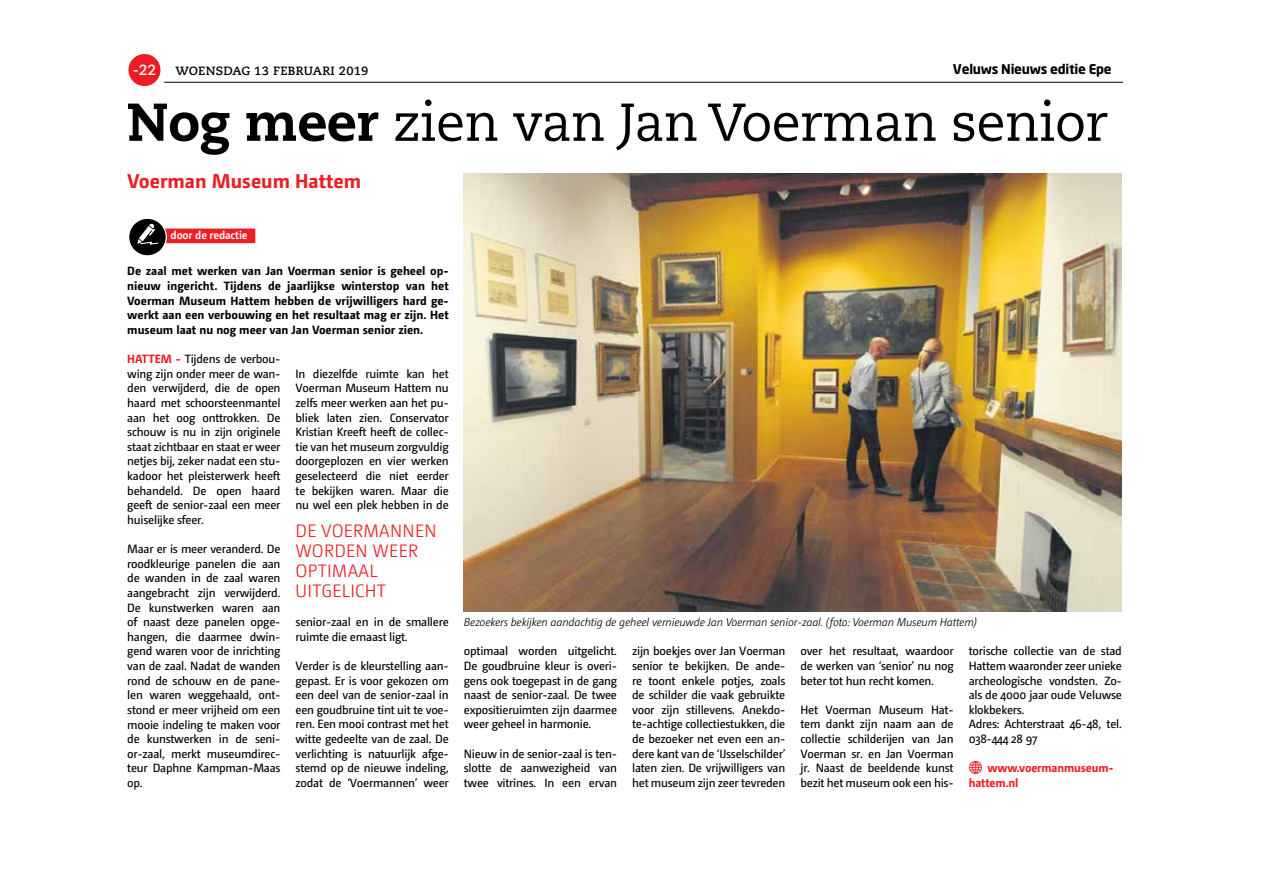
<style>
.page{position:relative;width:1263px;height:893px;background:#fff}
.page>*{position:absolute;margin:0;border:0;box-sizing:border-box;transform-origin:0 0}
.t1{font:53.1px "Caecilia LT Std";letter-spacing:-.01em;color:#000}
.t2{font:700 19.95px "Camingo";color:#ed1d24}
.t3{font:300 18px/20px "Camingo";letter-spacing:.015em;color:#ed1d24}
.t4{font:700 14.55px "Caecilia LT Std";color:#fff}
.t5{font:700 13.35px "Neo Sans Std";letter-spacing:-.02em;color:#000}
.t6{font:12px/14.5px "Camingo";letter-spacing:-.02em;color:#000;text-align:justify}
.t7{font:700 12px/14.5px "Camingo";color:#000;text-align:justify}
.t8{font:700 12px/14.5px "Camingo";letter-spacing:-.01em;color:#ed1d24}
.t9{font:700 12px "Caecilia LT Std";letter-spacing:.02em;color:#000}
.t10{font:italic 300 11.25px "Camingo";letter-spacing:-.01em;color:#000}
.t11{font:600 11.25px "Camingo";letter-spacing:-.01em;color:#fff}
.s1{font-weight:800}
.s2{font-weight:700;color:#ed1d24}
</style>
<div class="page">
<div style="left:128px;top:54px;width:32px;height:32px;background:#ed1d24;border-radius:50%"></div>
<hr style="left:164px;top:82px;width:959px;height:1px;background:#000">
<img style="left:464px;top:173px;width:658px;height:439px">
<div style="left:163px;top:229px;width:92px;height:14px;background:#ed1d24"></div>
<div style="left:129px;top:218px;width:37px;height:38px;background:#000;border-radius:50%"></div>
<svg style="left:137px;top:223px;width:21px;height:22px"></svg>
<div style="left:128px;top:218px;width:39px;height:39px;border:1px solid #fff;border-radius:50%"></div>
<p class="t4" style="left:133px;top:61px;width:25px">-22</p>
<p class="t9" style="left:176px;top:63px;width:195px">WOENSDAG 13 FEBRUARI 2019</p>
<p class="t5" style="left:953px;top:61px;width:160px">Veluws Nieuws editie Epe</p>
<h1 class="t1" style="left:127px;top:92px;width:982px"><span class="s1">Nog meer</span> zien van Jan Voerman senior</h1>
<h2 class="t2" style="left:127px;top:168px;width:235px">Voerman Museum Hattem</h2>
<p class="t11" style="left:171px;top:229px;width:79px">door de redactie</p>
<p class="t7" style="left:127px;top:264px;width:323px">De zaal met werken van Jan Voerman senior is geheel op&shy;nieuw ingericht. Tijdens de jaarlijkse winterstop van het Voerman Museum Hattem hebben de vrijwilligers hard ge&shy;werkt aan een verbouwing en het resultaat mag er zijn. Het museum laat nu nog meer van Jan Voerman senior zien.</p>
<p class="t6" style="left:127px;top:352px;width:155px"><span class="s2">HATTEM -</span> Tijdens de verbou&shy;wing zijn onder meer de wan&shy;den verwijderd, die de open haard met schoorsteenmantel aan het oog onttrokken. De schouw is nu in zijn originele staat zichtbaar en staat er weer netjes bij, zeker nadat een stu&shy;kadoor het pleisterwerk heeft behandeld. De open haard geeft de senior-zaal een meer huiselijke sfeer.</p>
<p class="t6" style="left:127px;top:542px;width:155px">Maar er is meer veranderd. De roodkleurige panelen die aan de wanden in de zaal waren aangebracht zijn verwijderd.<br>De kunstwerken waren aan of naast deze panelen opge&shy;hangen, die daarmee dwin&shy;gend waren voor de inrichting van de zaal. Nadat de wanden rond de schouw en de pane&shy;len waren weggehaald, ont&shy;stond er meer vrijheid om een mooie indeling te maken voor de kunstwerken in de seni&shy;or-zaal, merkt museumdirec&shy;teur Daphne Kampman-Maas op.</p>
<p class="t6" style="left:296px;top:366px;width:155px">In diezelfde ruimte kan het Voerman Museum Hattem nu zelfs meer werken aan het pu&shy;bliek laten zien. Conservator Kristian Kreeft heeft de collec&shy;tie van het museum zorgvuldig doorgeplozen en vier werken geselecteerd die niet eerder te bekijken waren. Maar die nu wel een plek hebben in de</p>
<h3 class="t3" style="left:296px;top:521px;width:143px">DE VOERMANNEN<br>WORDEN WEER<br>OPTIMAAL<br>UITGELICHT</h3>
<p class="t6" style="left:296px;top:615px;width:155px">senior-zaal en in de smallere ruimte die ernaast ligt.</p>
<p class="t6" style="left:296px;top:659px;width:155px">Verder is de kleurstelling aan&shy;gepast. Er is voor gekozen om een deel van de senior-zaal in een goudbruine tint uit te voe&shy;ren. Een mooi contrast met het witte gedeelte van de zaal. De verlichting is natuurlijk afge&shy;stemd op de nieuwe indeling, zodat de ‘Voermannen’ weer</p>
<p class="t10" style="left:464px;top:616px;width:514px">Bezoekers bekijken aandachtig de geheel vernieuwde Jan Voerman senior-zaal. (foto: Voerman Museum Hattem)</p>
<p class="t6" style="left:464px;top:644px;width:155px">optimaal worden uitgelicht.<br>De goudbruine kleur is overi&shy;gens ook toegepast in de gang naast de senior-zaal. De twee expositieruimten zijn daarmee weer geheel in harmonie.</p>
<p class="t6" style="left:464px;top:746px;width:155px">Nieuw in de senior-zaal is ten&shy;slotte de aanwezigheid van twee vitrines. In een ervan</p>
<p class="t6" style="left:632px;top:644px;width:155px">zijn boekjes over Jan Voerman senior te bekijken. De ande&shy;re toont enkele potjes, zoals de schilder die vaak gebruikte voor zijn stillevens. Anekdo&shy;te-achtige collectiestukken, die de bezoeker net even een an&shy;dere kant van de ‘IJsselschilder’ laten zien. De vrijwilligers van het museum zijn zeer tevreden</p>
<p class="t6" style="left:800px;top:644px;width:155px">over het resultaat, waardoor de werken van ‘senior’ nu nog beter tot hun recht komen.</p>
<p class="t6" style="left:800px;top:702px;width:155px">Het Voerman Museum Hat&shy;tem dankt zijn naam aan de collectie schilderijen van Jan Voerman sr. en Jan Voerman jr. Naast de beeldende kunst bezit het museum ook een his-</p>
<p class="t6" style="left:969px;top:644px;width:155px;text-align:left">torische collectie van de stad<br>Hattem waaronder zeer unieke archeologische vondsten. Zo&shy;als de 4000 jaar oude Veluwse klokbekers.<br>Adres: Achterstraat 46-48, tel.<br>038-444 28 97</p>
<p class="t8" style="left:969px;top:761px;width:146px;text-indent:19px">www.voermanmuseum&shy;hattem.nl</p>
</div>
